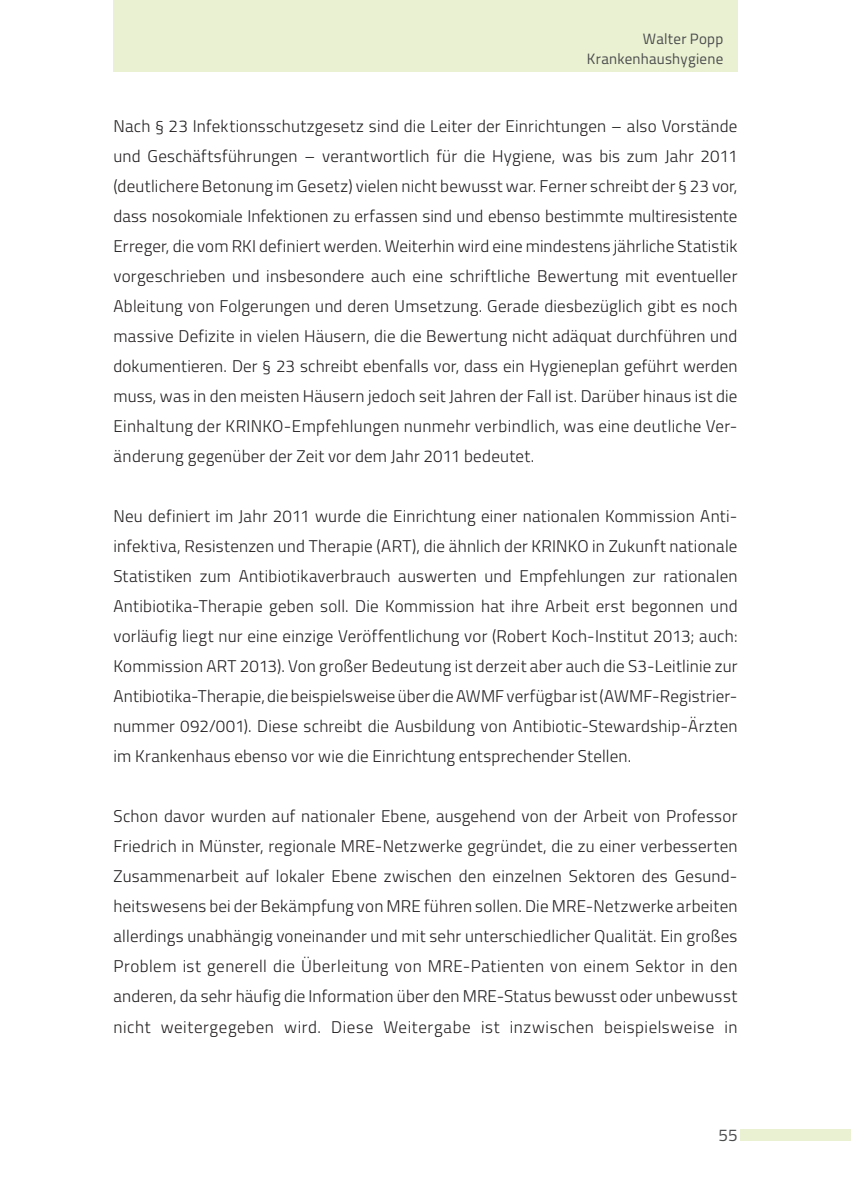
<style>
.page{position:relative;width:851px;height:1191px;background:#fff}
.page>*{position:absolute;margin:0;border:0;box-sizing:border-box;transform-origin:0 0}
.t1{font:300 17px/30px "Titillium";letter-spacing:.01em;color:#231f20;text-align:justify}
.t2{font:17px "Titillium";color:#4b4c4d}
.t3{font:15px/20px "Titillium";letter-spacing:.015em;color:#4b4c4d;text-align:right}
</style>
<div class="page">
<div style="left:113px;top:0;width:624px;height:71px;background:#eaf1d2"></div>
<div style="left:740px;top:1129px;width:110px;height:11px;background:#eaf1d2"></div>
<p class="t3" style="left:586px;top:28px;width:138px">Walter Popp<br>Krankenhaushygiene</p>
<p class="t1" style="left:113px;top:110px;width:625px">Nach § 23 Infektionsschutzgesetz sind die Leiter der Einrichtungen – also Vorstände und Geschäftsführungen – verantwortlich für die Hygiene, was bis zum Jahr 2011 (deutlichere Betonung im Gesetz) vielen nicht bewusst war. Ferner schreibt der § 23 vor, dass nosokomiale Infektionen zu erfassen sind und ebenso bestimmte multiresistente Erreger, die vom RKI definiert werden. Weiterhin wird eine mindestens jährliche Statistik vorgeschrieben und insbesondere auch eine schriftliche Bewertung mit eventueller Ableitung von Folgerungen und deren Umsetzung. Gerade diesbezüglich gibt es noch massive Defizite in vielen Häusern, die die Bewertung nicht adäquat durchführen und dokumentieren. Der § 23 schreibt ebenfalls vor, dass ein Hygieneplan geführt werden muss, was in den meisten Häusern jedoch seit Jahren der Fall ist. Darüber hinaus ist die Einhaltung der KRINKO-Empfehlungen nunmehr verbindlich, was eine deutliche Ver&shy;änderung gegenüber der Zeit vor dem Jahr 2011 bedeutet.</p>
<p class="t1" style="left:113px;top:500px;width:625px;text-align:left">Neu definiert im Jahr 2011 wurde die Einrichtung einer nationalen Kommission Anti&shy;infektiva, Resistenzen und Therapie (ART), die ähnlich der KRINKO in Zukunft nationale Statistiken zum Antibiotikaverbrauch auswerten und Empfehlungen zur rationalen Antibiotika-Therapie geben soll. Die Kommission hat ihre Arbeit erst begonnen und vorläufig liegt nur eine einzige Veröffentlichung vor (Robert Koch-Institut 2013; auch:<br>Kommission ART 2013). Von großer Bedeutung ist derzeit aber auch die S3-Leitlinie zur Antibiotika-Therapie, die beispielsweise über die AWMF verfügbar ist (AWMF-Registrier&shy;nummer 092/001). Diese schreibt die Ausbildung von Antibiotic-Stewardship-Ärzten im Krankenhaus ebenso vor wie die Einrichtung entsprechender Stellen.</p>
<p class="t1" style="left:113px;top:800px;width:625px">Schon davor wurden auf nationaler Ebene, ausgehend von der Arbeit von Professor Friedrich in Münster, regionale MRE-Netzwerke gegründet, die zu einer verbesserten Zusammenarbeit auf lokaler Ebene zwischen den einzelnen Sektoren des Gesund&shy;heitswesens bei der Bekämpfung von MRE führen sollen. Die MRE-Netzwerke arbeiten allerdings unabhängig voneinander und mit sehr unterschiedlicher Qualität. Ein großes Problem ist generell die Überleitung von MRE-Patienten von einem Sektor in den anderen, da sehr häufig die Information über den MRE-Status bewusst oder unbewusst nicht weitergegeben wird. Diese Weitergabe ist inzwischen beispielsweise in</p>
<p class="t2" style="left:718px;top:1122px;width:21px">55</p>
</div>
